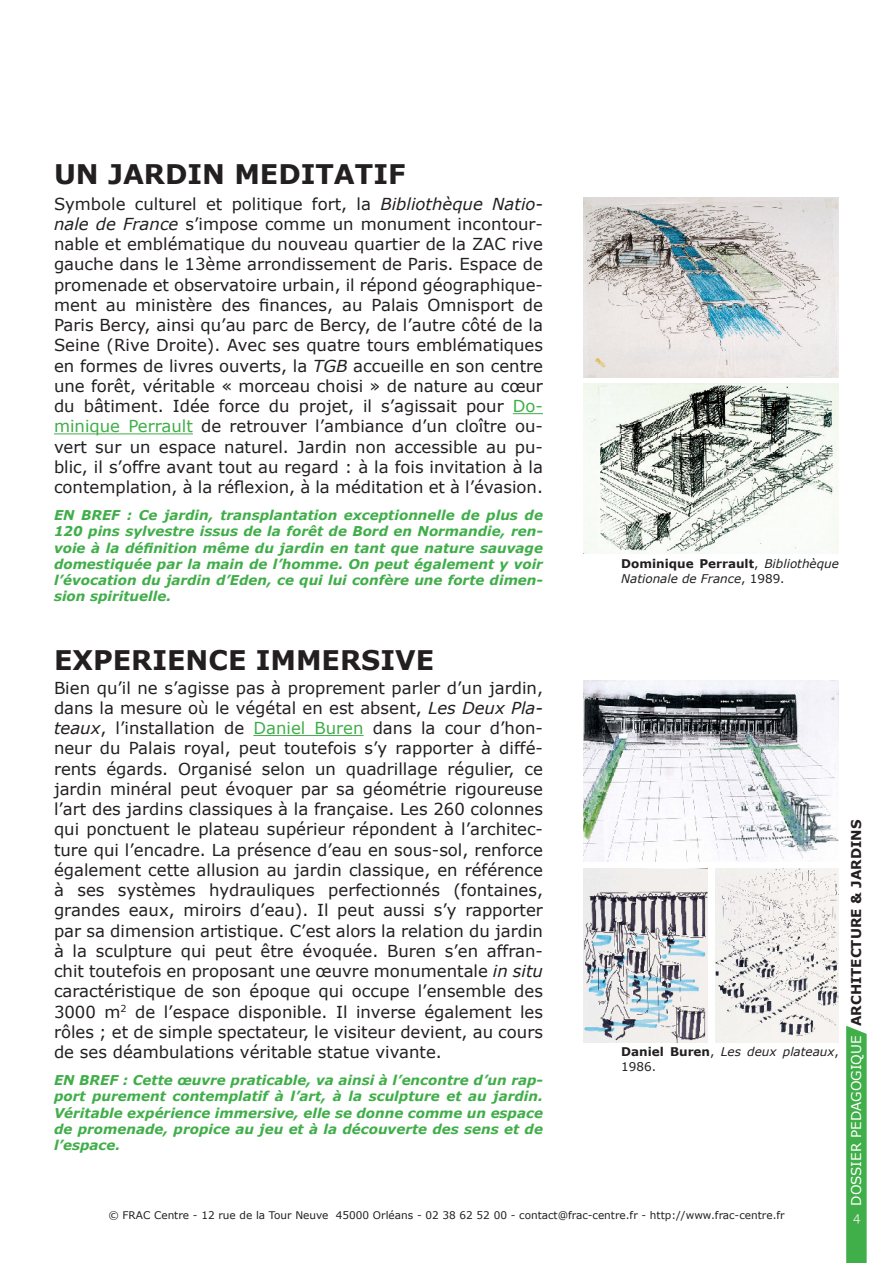
<style>
.page{position:relative;width:893px;height:1263px;background:#fff}
.page>*{position:absolute;margin:0;border:0;box-sizing:border-box;transform-origin:0 0}
.t1{font:700 27px "Verdana";color:#231f20}
.t2{font:16.5px/20.2px "Verdana";color:#231f20;text-align:justify}
.t3{font:italic 700 13.5px/16.2px "Verdana";color:#40ae49;text-align:justify}
.t4{font:700 13.5px "Verdana";color:#231f20}
.t5{font:300 13.5px "Linotype Aroma";color:#fff}
.t6{font:italic 12px/14.4px "Verdana";color:#231f20}
.t7{font:10.5px "Verdana";color:#231f20}
.s1{font-style:italic}
.s2{color:#40ae49}
.s3{font-weight:700;font-style:normal}
.s4{font-style:normal}
.s5{font-weight:400;color:#fff}
</style>
<div class="page">
<svg style="left:846px;top:1026px;width:21px;height:237px;background:#48b150"></svg>
<hr style="left:513px;top:413px;width:30px;height:1px;background:#40ae49">
<hr style="left:54px;top:433px;width:139px;height:1px;background:#40ae49">
<img style="left:584px;top:383px;width:255px;height:171px">
<img style="left:584px;top:197px;width:255px;height:180px">
<hr style="left:253px;top:735px;width:111px;height:1px;background:#40ae49">
<img style="left:584px;top:681px;width:255px;height:181px">
<img style="left:584px;top:868px;width:123px;height:175px">
<img style="left:716px;top:868px;width:123px;height:174px">
<p class="t1" style="left:54px;top:157px;width:353px">UN JARDIN MEDITATIF</p>
<p class="t2" style="left:54px;top:193px;width:491px">Symbole culturel et politique fort, la <span class="s1">Bibliothèque Natio&shy;nale de France</span> s’impose comme un monument incontour&shy;nable et emblématique du nouveau quartier de la ZAC rive gauche dans le 13ème arrondissement de Paris. Espace de promenade et observatoire urbain, il répond géographique&shy;ment au ministère des finances, au Palais Omnisport de Paris Bercy, ainsi qu’au parc de Bercy, de l’autre côté de la Seine (Rive Droite). Avec ses quatre tours emblématiques en formes de livres ouverts, la <span class="s1">TGB</span> accueille en son centre une forêt, véritable « morceau choisi » de nature au cœur du bâtiment. Idée force du projet, il s’agissait pour <span class="s2">Do&shy;minique Perrault</span> de retrouver l’ambiance d’un cloître ou&shy;vert sur un espace naturel. Jardin non accessible au pu&shy;blic, il s’offre avant tout au regard : à la fois invitation à la contemplation, à la réflexion, à la méditation et à l’évasion.</p>
<p class="t3" style="left:54px;top:507px;width:490px">EN BREF : Ce jardin, transplantation exceptionnelle de plus de 120 pins sylvestre issus de la forêt de Bord en Normandie, ren&shy;voie à la définition même du jardin en tant que nature sauvage domestiquée par la main de l’homme. On peut également y voir l’évocation du jardin d’Eden, ce qui lui confère une forte dimen&shy;sion spirituelle.</p>
<p class="t6" style="left:621px;top:556px;width:219px"><span class="s3">Dominique Perrault</span><span class="s4">,</span> Bibliothèque<br>Nationale de France<span class="s4">, 1989.</span></p>
<p class="t1" style="left:54px;top:643px;width:382px">EXPERIENCE IMMERSIVE</p>
<p class="t2" style="left:54px;top:677px;width:491px">Bien qu’il ne s’agisse pas à proprement parler d’un jardin, dans la mesure où le végétal en est absent, <span class="s1">Les Deux Pla&shy;teaux</span>, l’installation de <span class="s2">Daniel Buren</span> dans la cour d’hon&shy;neur du Palais royal, peut toutefois s’y rapporter à diffé&shy;rents égards. Organisé selon un quadrillage régulier, ce jardin minéral peut évoquer par sa géométrie rigoureuse l’art des jardins classiques à la française. Les 260 colonnes qui ponctuent le plateau supérieur répondent à l’architec&shy;ture qui l’encadre. La présence d’eau en sous-sol, renforce également cette allusion au jardin classique, en référence à ses systèmes hydrauliques perfectionnés (fontaines, grandes eaux, miroirs d’eau). Il peut aussi s’y rapporter par sa dimension artistique. C’est alors la relation du jardin à la sculpture qui peut être évoquée. Buren s’en affran&shy;chit toutefois en proposant une œuvre monumentale <span class="s1">in situ </span>caractéristique de son époque qui occupe l’ensemble des 3000 m<sup>2</sup> de l’espace disponible. Il inverse également les rôles ; et de simple spectateur, le visiteur devient, au cours de ses déambulations véritable statue vivante.</p>
<p class="t3" style="left:54px;top:1072px;width:490px">EN BREF : Cette œuvre praticable, va ainsi à l’encontre d’un rap&shy;port purement contemplatif à l’art, à la sculpture et au jardin.<br>Véritable expérience immersive, elle se donne comme un espace de promenade, propice au jeu et à la découverte des sens et de l’espace.</p>
<p class="t6" style="left:621px;top:1044px;width:219px"><span class="s3">Daniel Buren</span><span class="s4">,</span> Les deux plateaux<span class="s4">,<br>1986.</span></p>
<p class="t7" style="left:108px;top:1208px;width:678px">© FRAC Centre - 12 rue de la Tour Neuve 45000 Orléans - 02 38 62 52 00 - contact@frac-centre.fr - http://www.frac-centre.fr</p>
<p class="t4" style="left:848px;top:1206px;width:388px;rotate:-90deg"><span class="s5">DOSSIER PEDAGOGIQUE</span> ARCHITECTURE &amp; JARDINS</p>
<p class="t5" style="left:853px;top:1208px;width:9px">4</p>
</div>
